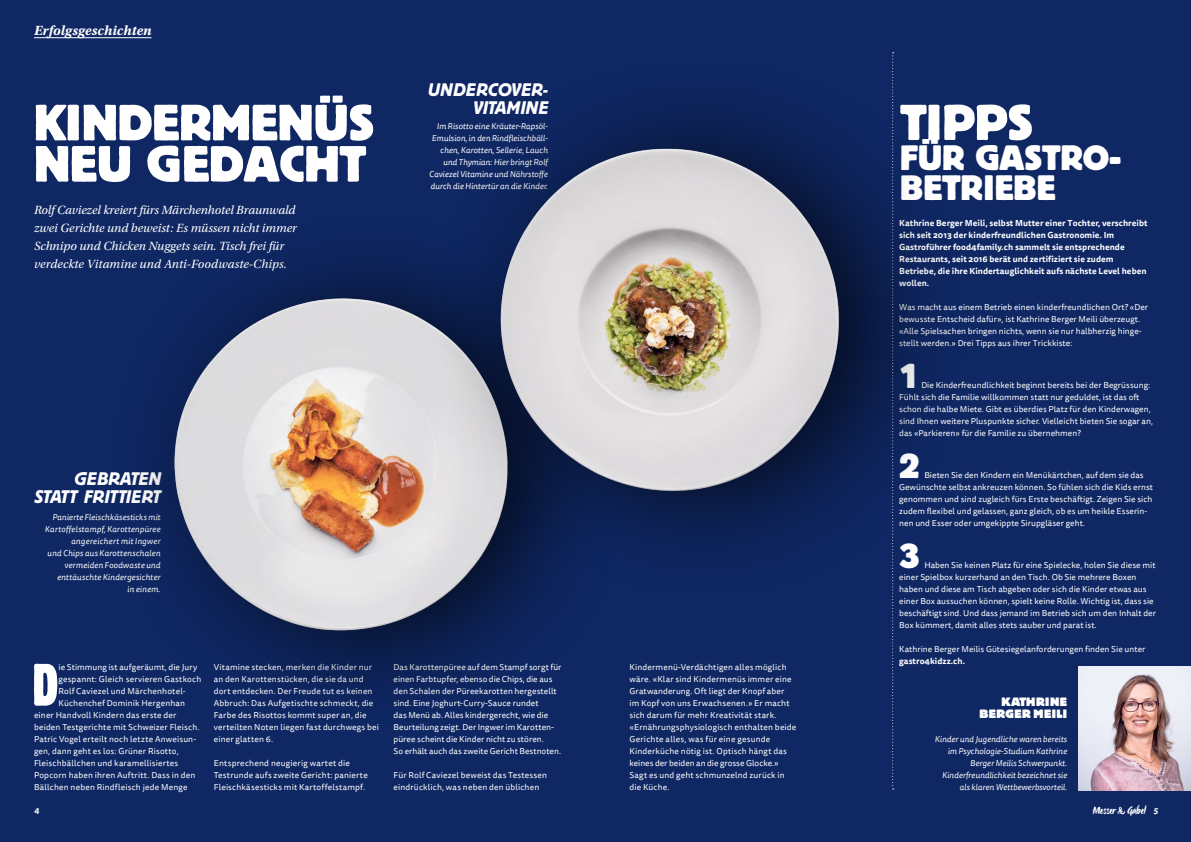
<style>
.page{position:relative;width:1191px;height:842px;background:#0f2763}
.page>*{position:absolute;margin:0;border:0;box-sizing:border-box;transform-origin:0 0}
.t1{font:59.4px "Block Berthold BQ Extra Cnd";color:#fff}
.t2{font:700 50.4px/41.3px "Block Berthold BQ";letter-spacing:-.005em;color:#fff}
.t3{font:700 50px "Block Berthold BQ";letter-spacing:-.005em;color:#fff}
.t4{font:700 35px/30px "Block Berthold BQ";letter-spacing:-.005em;color:#fff}
.t5{font:italic 18px/18px "Block Berthold BQ";letter-spacing:.02em;color:#fff;text-align:right}
.t6{font:italic 18px/18px "Block Berthold BQ";letter-spacing:.04em;color:#fff;text-align:right}
.t7{font:italic 700 14px "Utopia Std";letter-spacing:.005em;color:#fff}
.t8{font:italic 12.5px/18px "Utopia Std";color:#fff}
.t9{font:800 12px/12px "Block Berthold BQ";letter-spacing:.04em;color:#fff;text-align:right}
.t10{font:11.5px "Origo";letter-spacing:-.02em;color:#fff}
.t11{font:8.5px/12px "Tisa Sans OT";letter-spacing:.005em;color:#fff}
.t12{font:italic 8.5px/12px "Tisa Sans OT";color:#fff;text-align:right}
.t13{font:700 8.5px/12px "Tisa Sans OT";letter-spacing:.005em;color:#fff}
.t14{font:8.5px/12px "Tisa Sans OT";letter-spacing:.025em;color:#fff}
.t15{font:italic 700 8.5px "Tisa Sans OT";color:#fff}
</style>
<div class="page">
<img style="left:1079px;top:666px;width:112px;height:125px">
<hr style="left:34px;top:38px;width:117px;height:1px;background:#fff">
<svg style="left:892px;top:52px;width:1px;height:737px"></svg>
<div style="left:111px;top:213px;width:517px;height:516px;background:#000;opacity:.75"></div>
<img style="left:168px;top:295px;width:349px;height:340px">
<div style="left:433px;top:58px;width:534px;height:538px;background:#000;opacity:.75"></div>
<img style="left:490px;top:145px;width:362px;height:353px">
<h3 class="t7" style="left:34px;top:22px;width:119px">Erfolgsgeschichten</h3>
<h2 class="t2" style="left:34px;top:103px;width:342px">KINDERMENÜS<br>NEU GEDACHT</h2>
<h3 class="t8" style="left:34px;top:201px;width:264px">Rolf Caviezel kreiert fürs Märchenhotel Braunwald zwei Gerichte und beweist: Es müssen nicht immer Schnipo und Chicken Nuggets sein. Tisch frei für verdeckte Vitamine und Anti-Foodwaste-Chips.</h3>
<h3 class="t6" style="left:428px;top:81px;width:121px">UNDERCOVER-<br>VITAMINE</h3>
<p class="t12" style="left:429px;top:120px;width:120px">Im Risotto eine Kräuter-Rapsöl-Emulsion, in den Rindfleischbäll&shy;chen, Karotten, Sellerie, Lauch und Thymian: Hier bringt Rolf Caviezel Vitamine und Nährstoffe durch die Hintertür an die Kinder.</p>
<h3 class="t5" style="left:34px;top:470px;width:128px">GEBRATEN<br>STATT FRITTIERT</h3>
<p class="t12" style="left:45px;top:511px;width:117px">Panierte Fleischkäsesticks mit<br>Kartoffelstampf, Karottenpüree angereichert mit Ingwer<br>und Chips aus Karottenschalen vermeiden Foodwaste und enttäuschte Kindergesichter<br>in einem.</p>
<h1 class="t1" style="left:33px;top:651px;width:27px">D</h1>
<p class="t11" style="left:59px;top:661px;width:140px">ie Stimmung ist aufgeräumt, die Jury</p>
<p class="t11" style="left:59px;top:673px;width:144px">gespannt: Gleich servieren Gastkoch</p>
<p class="t11" style="left:59px;top:685px;width:129px">Rolf Caviezel und Märchenhotel-</p>
<p class="t11" style="left:59px;top:697px;width:128px">Küchenchef Dominik Hergenhan</p>
<p class="t11" style="left:34px;top:709px;width:144px">einer Handvoll Kindern das erste der</p>
<p class="t11" style="left:34px;top:721px;width:167px">beiden Testgerichte mit Schweizer Fleisch.</p>
<p class="t11" style="left:34px;top:733px;width:164px">Patric Vogel erteilt noch letzte Anweisun-</p>
<p class="t11" style="left:34px;top:745px;width:146px">gen, dann geht es los: Grüner Risotto,</p>
<p class="t11" style="left:34px;top:757px;width:146px">Fleischbällchen und karamellisiertes</p>
<p class="t11" style="left:34px;top:769px;width:163px">Popcorn haben ihren Auftritt. Dass in den</p>
<p class="t11" style="left:34px;top:781px;width:155px">Bällchen neben Rindfleisch jede Menge</p>
<p class="t11" style="left:214px;top:661px;width:167px">Vitamine stecken, merken die Kinder nur an den Karottenstücken, die sie da und dort entdecken. Der Freude tut es keinen Abbruch: Das Aufgetischte schmeckt, die Farbe des Risottos kommt super an, die verteilten Noten liegen fast durchwegs bei einer glatten 6.</p>
<p class="t14" style="left:214px;top:757px;width:156px">Entsprechend neugierig wartet die<br>Testrunde aufs zweite Gericht: panierte<br>Fleischkäsesticks mit Kartoffelstampf.</p>
<p class="t11" style="left:393px;top:661px;width:169px">Das Karottenpüree auf dem Stampf sorgt für einen Farbtupfer, ebenso die Chips, die aus den Schalen der Püreekarotten hergestellt sind. Eine Joghurt-Curry-Sauce rundet<br>das Menü ab. Alles kindergerecht, wie die Beurteilung zeigt. Der Ingwer im Karotten&shy;püree scheint die Kinder nicht zu stören.<br>So erhält auch das zweite Gericht Bestnoten.</p>
<p class="t11" style="left:393px;top:769px;width:155px">Für Rolf Caviezel beweist das Testessen eindrücklich, was neben den üblichen</p>
<p class="t11" style="left:629px;top:661px;width:168px">Kindermenü-Verdächtigen alles möglich wäre. «Klar sind Kindermenüs immer eine Gratwanderung. Oft liegt der Knopf aber<br>im Kopf von uns Erwachsenen.» Er macht sich darum für mehr Kreativität stark. «Ernährungsphysiologisch enthalten beide Gerichte alles, was für eine gesunde Kinderküche nötig ist. Optisch hängt das keines der beiden an die grosse Glocke.» Sagt es und geht schmunzelnd zurück in die Küche.</p>
<h3 class="t3" style="left:900px;top:95px;width:134px">TIPPS</h3>
<h3 class="t4" style="left:900px;top:144px;width:223px">FÜR GASTRO-<br>BETRIEBE</h3>
<p class="t13" style="left:899px;top:217px;width:250px">Kathrine Berger Meili, selbst Mutter einer Tochter, verschreibt sich seit 2013 der kinderfreundlichen Gastronomie. Im Gastroführer food4family.ch sammelt sie entsprechende Restaurants, seit 2016 berät und zertifiziert sie zudem Betriebe, die ihre Kindertauglichkeit aufs nächste Level heben wollen.</p>
<p class="t11" style="left:899px;top:301px;width:250px">Was macht aus einem Betrieb einen kinderfreundlichen Ort? «Der bewusste Entscheid dafür», ist Kathrine Berger Meili überzeugt. «Alle Spielsachen bringen nichts, wenn sie nur halbherzig hinge&shy;stellt werden.» Drei Tipps aus ihrer Trickkiste:</p>
<h3 class="t4" style="left:899px;top:361px;width:22px">1</h3>
<p class="t11" style="left:899px;top:379px;width:255px;text-indent:22px">Die Kinderfreundlichkeit beginnt bereits bei der Begrüssung:<br>Fühlt sich die Familie willkommen statt nur geduldet, ist das oft schon die halbe Miete. Gibt es überdies Platz für den Kinderwagen, sind Ihnen weitere Pluspunkte sicher. Vielleicht bieten Sie sogar an, das «Parkieren» für die Familie zu übernehmen?</p>
<h3 class="t4" style="left:899px;top:451px;width:22px">2</h3>
<p class="t11" style="left:899px;top:469px;width:255px;text-indent:25px">Bieten Sie den Kindern ein Menükärtchen, auf dem sie das Gewünschte selbst ankreuzen können. So fühlen sich die Kids ernst genommen und sind zugleich fürs Erste beschäftigt. Zeigen Sie sich zudem flexibel und gelassen, ganz gleich, ob es um heikle Esserin&shy;nen und Esser oder umgekippte Sirupgläser geht.</p>
<h3 class="t4" style="left:899px;top:541px;width:22px">3</h3>
<p class="t11" style="left:899px;top:559px;width:258px;text-indent:25px">Haben Sie keinen Platz für eine Spielecke, holen Sie diese mit einer Spielbox kurzerhand an den Tisch. Ob Sie mehrere Boxen haben und diese am Tisch abgeben oder sich die Kinder etwas aus einer Box aussuchen können, spielt keine Rolle. Wichtig ist, dass sie beschäftigt sind. Und dass jemand im Betrieb sich um den Inhalt der Box kümmert, damit alles stets sauber und parat ist.</p>
<p class="t11" style="left:899px;top:643px;width:248px">Kathrine Berger Meilis Gütesiegelanforderungen finden Sie unter</p>
<p class="t13" style="left:899px;top:655px;width:67px">gastro4kidzz.ch.</p>
<h3 class="t9" style="left:979px;top:696px;width:89px">KATHRINE<br>BERGER MEILI</h3>
<p class="t12" style="left:934px;top:733px;width:134px">Kinder und Jugendliche waren bereits im Psychologie-Studium Kathrine Berger Meilis Schwerpunkt.<br>Kinderfreundlichkeit bezeichnet sie als klaren Wettbewerbsvorteil.</p>
<h3 class="t10" style="left:1093px;top:802px;width:54px">Messer &amp; Gabel</h3>
<p class="t15" style="left:34px;top:806px;width:6px">4</p>
<p class="t15" style="left:1153px;top:806px;width:6px">5</p>
</div>
